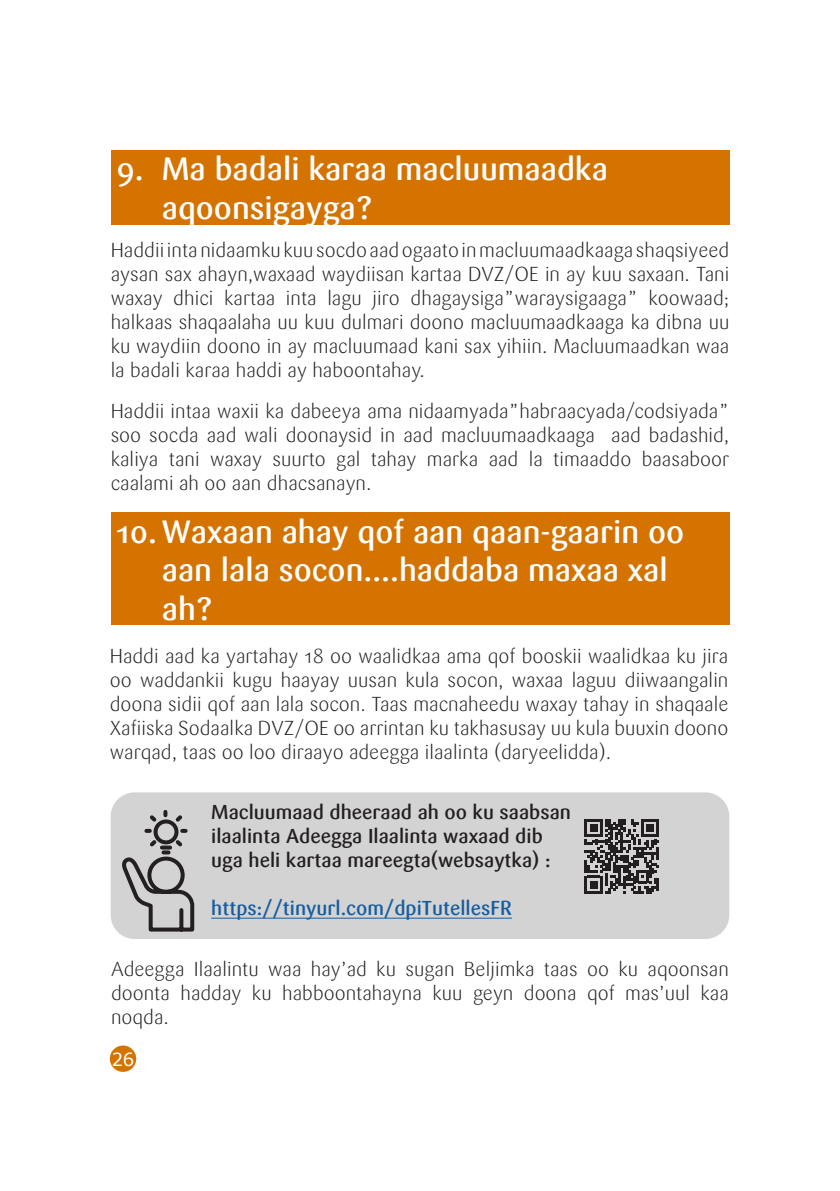
<style>
.page{position:relative;width:840px;height:1191px;background:#fff}
.page>*{position:absolute;margin:0;border:0;box-sizing:border-box;transform-origin:0 0}
.t1{font:500 32px/38.4px "Sari";color:#fff}
.Corps_de_texte{font:300 20px/24px "Sari";color:#231f20;text-align:justify}
.Style_de_paragraphe_1{font:500 20px/24px "Sari";color:#231f20}
.Lien2{font:500 20px "Sari";color:#175d9e}
.t2{font:18px "Verdana";color:#fff}
</style>
<div class="page">
<div style="left:110px;top:1045px;width:26px;height:26px;background:#d47300;border-radius:50%"></div>
<div style="left:111px;top:150px;width:618px;height:74px;background:#d47300"></div>
<div style="left:111px;top:512px;width:618px;height:113px;background:#d47300"></div>
<div style="left:111px;top:792px;width:618px;height:147px;background:#d3d3d3;border-radius:24px"></div>
<hr style="left:211px;top:917px;width:300px;height:1px;background:#175d9e">
<svg style="left:123px;top:810px;width:72px;height:122px"></svg>
<svg style="left:584px;top:819px;width:74px;height:74px"></svg>
<p class="t1" style="left:162px;top:150px;width:447px;text-indent:-45px">9. Ma badali karaa macluumaadka aqoonsigayga?</p>
<p class="Corps_de_texte" style="left:111px;top:238px;width:620px">Haddii inta nidaamku kuu socdo aad ogaato in macluumaadkaaga shaqsiyeed aysan sax ahayn,waxaad waydiisan kartaa DVZ/OE in ay kuu saxaan. Tani waxay dhici kartaa inta lagu jiro dhagaysiga”waraysigaaga” koowaad; halkaas shaqaalaha uu kuu dulmari doono macluumaadkaaga ka dibna uu ku waydiin doono in ay macluumaad kani sax yihiin. Macluumaadkan waa la badali karaa haddi ay haboontahay.</p>
<p class="Corps_de_texte" style="left:111px;top:399px;width:619px">Haddii intaa waxii ka dabeeya ama nidaamyada”habraacyada/codsiyada” soo socda aad wali doonaysid in aad macluumaadkaaga aad badashid, kaliya tani waxay suurto gal tahay marka aad la timaaddo baasaboor caalami ah oo aan dhacsanayn.</p>
<p class="t1" style="left:162px;top:512px;width:523px;text-indent:-45px">10.Waxaan ahay qof aan qaan-gaarin oo aan lala socon….haddaba maxaa xal ah?</p>
<p class="Corps_de_texte" style="left:110px;top:644px;width:619px">Haddi aad ka yartahay 18 oo waalidkaa ama qof booskii waalidkaa ku jira oo waddankii kugu haayay uusan kula socon, waxaa laguu diiwaangalin doona sidii qof aan lala socon. Taas macnaheedu waxay tahay in shaqaale Xafiiska Sodaalka DVZ/OE oo arrintan ku takhasusay uu kula buuxin doono warqad, taas oo loo diraayo adeegga ilaalinta (daryeelidda).</p>
<p class="Style_de_paragraphe_1" style="left:211px;top:800px;width:361px">Macluumaad dheeraad ah oo ku saabsan ilaalinta Adeegga Ilaalinta waxaad dib uga heli kartaa mareegta(websaytka) :</p>
<p class="Lien2" style="left:211px;top:896px;width:302px">https://tinyurl.com/dpiTutellesFR</p>
<p class="Corps_de_texte" style="left:111px;top:957px;width:619px">Adeegga Ilaalintu waa hay’ad ku sugan Beljimka taas oo ku aqoonsan doonta hadday ku habboontahayna kuu geyn doona qof mas’uul kaa noqda.</p>
<p class="t2" style="left:112px;top:1047px;width:24px">26</p>
</div>
